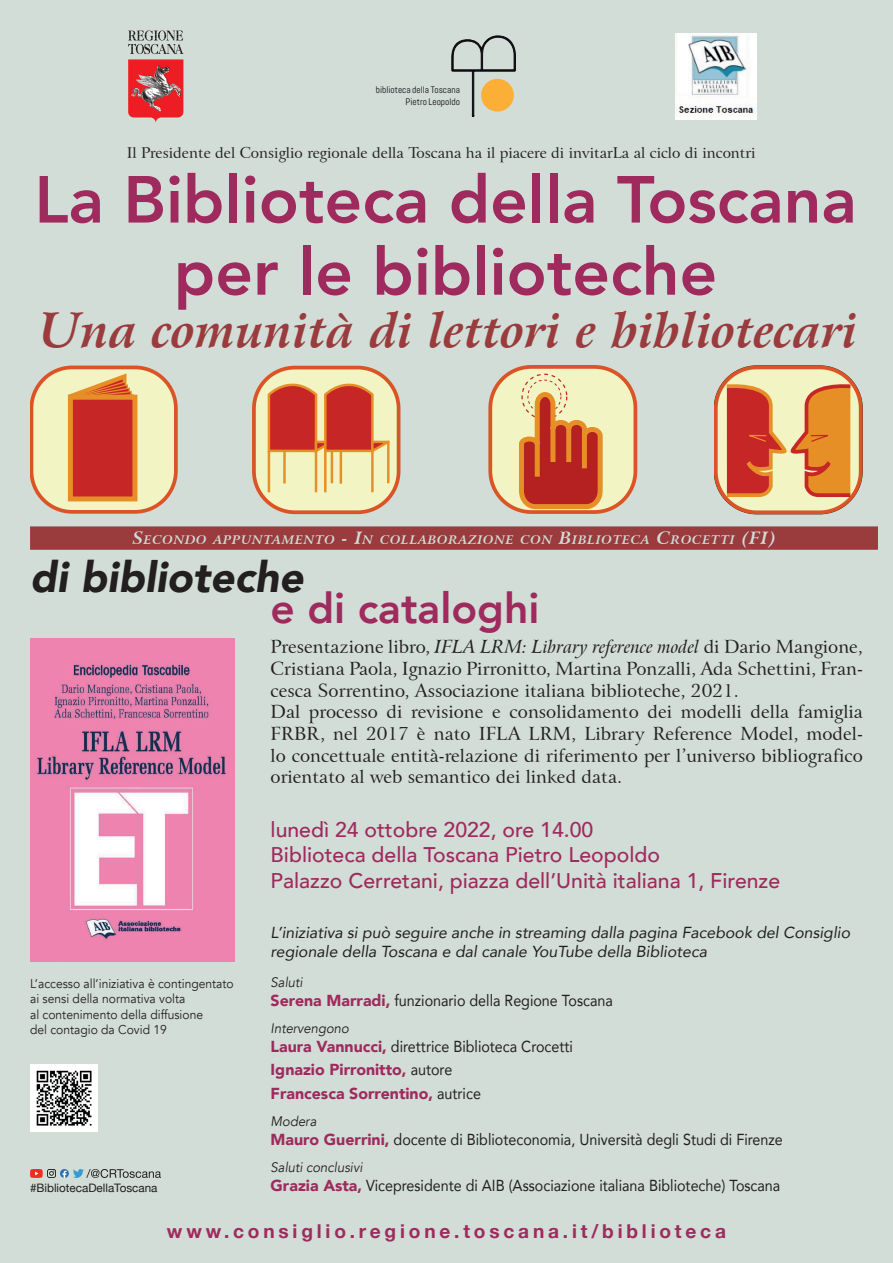
<style>
.page{position:relative;width:893px;height:1263px;background:#d1ddd6}
.page>*{position:absolute;margin:0;border:0;box-sizing:border-box;transform-origin:0 0}
.t1{font:800 65.7px/72.2px "Avenir";color:#9f2a5e;text-align:center}
.t2{font:italic 700 48.75px "Arrus BT";color:#9a3b3e}
.t3{font:italic 900 42.45px "Avenir";color:#231f20}
.t4{font:800 42.45px "Avenir";color:#9f2a5e}
.t5{font:500 21.15px/25.5px "Avenir";color:#9f2a5e}
.t6{font:700 19.05px "Helvetica Neue";letter-spacing:.2em;color:#9f2a5e}
.t7{font:18px/21.6px "Arrus BT";color:#231f20}
.t8{font:15.9px "Avenir";color:#231f20;scale:.9 1}
.t9{font:italic 15.9px/19px "Avenir";color:#231f20}
.t10{font:900 15.9px/23.5px "Avenir";color:#9f2a5e}
.t11{font:14.85px "Arrus BT";color:#231f20}
.t12{font:italic 13.8px "Avenir";color:#231f20;scale:.95 1}
.t13{font:12.75px/15.3px "Avenir";color:#231f20;scale:.95 1}
.t14{font:italic 700 11.85px "Arrus BT";letter-spacing:.07em;color:#d1ddd6}
.t15{font:11.7px "Helvetica Neue";color:#231f20}
.t16{font:9.45px/11.4px "Abel";color:#0e0a11;text-align:right}
.s1{font-size:16.95px}
.s2{font-style:italic}
.s3{font-weight:900;color:#9f2a5e}
.s4{font-weight:400;color:#231f20}
</style>
<div class="page">
<svg style="left:451px;top:36px;width:65px;height:81px"></svg>
<div style="left:481px;top:79px;width:33px;height:33px;background:#fbaf36;border-radius:50%"></div>
<div style="left:716px;top:367px;width:145px;height:145px;background:#f2f4c3;border-radius:41px"></div>
<div style="left:714px;top:365px;width:148px;height:149px;border:4px solid #db5426;border-radius:41px"></div>
<svg style="left:723px;top:382px;width:131px;height:117px"></svg>
<div style="left:31px;top:367px;width:145px;height:145px;background:#f2f4c3;border-radius:41px"></div>
<div style="left:30px;top:365px;width:148px;height:149px;border:4px solid #db5426;border-radius:41px"></div>
<svg style="left:67px;top:373px;width:67px;height:129px"></svg>
<div style="left:70px;top:397px;width:65px;height:102px;background:#c62626"></div>
<div style="left:68px;top:395px;width:69px;height:106px;border:5px solid #e78f27"></div>
<div style="left:254px;top:368px;width:145px;height:144px;background:#f2f4c3;border-radius:41px"></div>
<div style="left:253px;top:366px;width:147px;height:148px;border:4px solid #db5426;border-radius:41px"></div>
<hr style="left:268px;top:451px;width:2px;height:41px;background:#e69028">
<hr style="left:283px;top:451px;width:3px;height:32px;background:#e69028">
<hr style="left:315px;top:451px;width:2px;height:41px;background:#e69028">
<hr style="left:331px;top:441px;width:2px;height:42px;background:#e69028">
<svg style="left:266px;top:373px;width:126px;height:82px"></svg>
<hr style="left:324px;top:451px;width:3px;height:41px;background:#e78f27">
<hr style="left:340px;top:451px;width:2px;height:32px;background:#e78f27">
<hr style="left:371px;top:451px;width:3px;height:41px;background:#e78f27">
<hr style="left:387px;top:441px;width:3px;height:42px;background:#e78f27">
<div style="left:490px;top:367px;width:145px;height:145px;background:#f2f4c3;border-radius:41px"></div>
<div style="left:489px;top:365px;width:148px;height:149px;border:4px solid #db5426;border-radius:41px"></div>
<div style="left:527px;top:380px;width:34px;height:34px;border:1px dashed #c62626;border-radius:50%"></div>
<svg style="left:516px;top:389px;width:89px;height:123px"></svg>
<div style="left:582px;top:435px;width:5px;height:33px;background:#e78f27"></div>
<div style="left:566px;top:429px;width:5px;height:33px;background:#e78f27"></div>
<div style="left:550px;top:429px;width:5px;height:33px;background:#e78f27"></div>
<div style="left:535px;top:444px;width:5px;height:33px;background:#e78f27"></div>
<svg style="left:30px;top:1169px;width:131px;height:9px"></svg>
<img style="left:30px;top:1064px;width:67px;height:68px">
<div style="left:30px;top:526px;width:848px;height:24px;background:#9a3b3e"></div>
<img style="left:675px;top:34px;width:81px;height:86px">
<svg style="left:128px;top:30px;width:55px;height:93px"></svg>
<img style="left:130px;top:65px;width:52px;height:48px">
<img style="left:30px;top:639px;width:204px;height:322px">
<p class="t16" style="left:376px;top:84px;width:86px">biblioteca della Toscana<br>Pietro Leopoldo</p>
<p class="t11" style="left:127px;top:143px;width:630px">Il Presidente del Consiglio regionale della Toscana ha il piacere di invitarLa al ciclo di incontri</p>
<h1 class="t1" style="left:34px;top:164px;width:824px">La Biblioteca della Toscana per le biblioteche</h1>
<h2 class="t2" style="left:39px;top:300px;width:821px">Una comunità di lettori e bibliotecari</h2>
<p class="t14" style="left:132px;top:532px;width:645px"><span class="s1">S</span>ECONDO APPUNTAMENTO <span class="s1">- I</span>N COLLABORAZIONE CON <span class="s1">B</span>IBLIOTECA <span class="s1">C</span>ROCETTI <span class="s1">(FI)</span></p>
<h3 class="t3" style="left:30px;top:542px;width:275px">di biblioteche</h3>
<h3 class="t4" style="left:271px;top:575px;width:270px">e di cataloghi</h3>
<p class="t7" style="left:271px;top:637px;width:594px">Presentazione libro, <span class="s2">IFLA LRM: Library reference model</span> di Dario Mangione, Cristiana Paola, Ignazio Pirronitto, Martina Ponzalli, Ada Schettini, Fran&shy;cesca Sorrentino, Associazione italiana biblioteche, 2021.<br>Dal processo di revisione e consolidamento dei modelli della famiglia FRBR, nel 2017 è nato IFLA LRM, Library Reference Model, model&shy;lo concettuale entità-relazione di riferimento per l’universo bibliografico orientato al web semantico dei linked data.</p>
<p class="t5" style="left:271px;top:815px;width:511px">lunedì 24 ottobre 2022, ore 14.00<br>Biblioteca della Toscana Pietro Leopoldo<br>Palazzo Cerretani, piazza dell’Unità italiana 1, Firenze</p>
<p class="t13" style="left:30px;top:976px;width:216px">L’accesso all’iniziativa è contingentato ai sensi della normativa volta<br>al contenimento della diffusione<br>del contagio da Covid 19</p>
<p class="t15" style="left:30px;top:1181px;width:129px">#BibliotecaDellaToscana</p>
<p class="t9" style="left:271px;top:923px;width:581px">L’iniziativa si può seguire anche in streaming dalla pagina Facebook del Consiglio regionale della Toscana e dal canale YouTube della Biblioteca</p>
<p class="t12" style="left:271px;top:973px;width:35px">Saluti</p>
<p class="t8" style="left:271px;top:987px;width:382px"><span class="s3">Serena Marradi,</span> funzionario della Regione Toscana</p>
<p class="t12" style="left:271px;top:1020px;width:84px">Intervengono</p>
<p class="t10" style="left:271px;top:1034px;width:304px">Laura Vannucci, <span class="s4">direttrice Biblioteca Crocetti<br></span>Ignazio Pirronitto, <span class="s4">autore<br></span>Francesca Sorrentino, <span class="s4">autrice</span></p>
<p class="t12" style="left:271px;top:1113px;width:50px">Modera</p>
<p class="t8" style="left:271px;top:1127px;width:571px"><span class="s3">Mauro Guerrini,</span> docente di Biblioteconomia, Università degli Studi di Firenze</p>
<p class="t12" style="left:271px;top:1159px;width:98px">Saluti conclusivi</p>
<p class="t8" style="left:271px;top:1173px;width:568px"><span class="s3">Grazia Asta,</span> Vicepresidente di AIB (Associazione italiana Biblioteche) Toscana</p>
<p class="t6" style="left:167px;top:1219px;width:560px">www.consiglio.regione.toscana.it/biblioteca</p>
</div>
